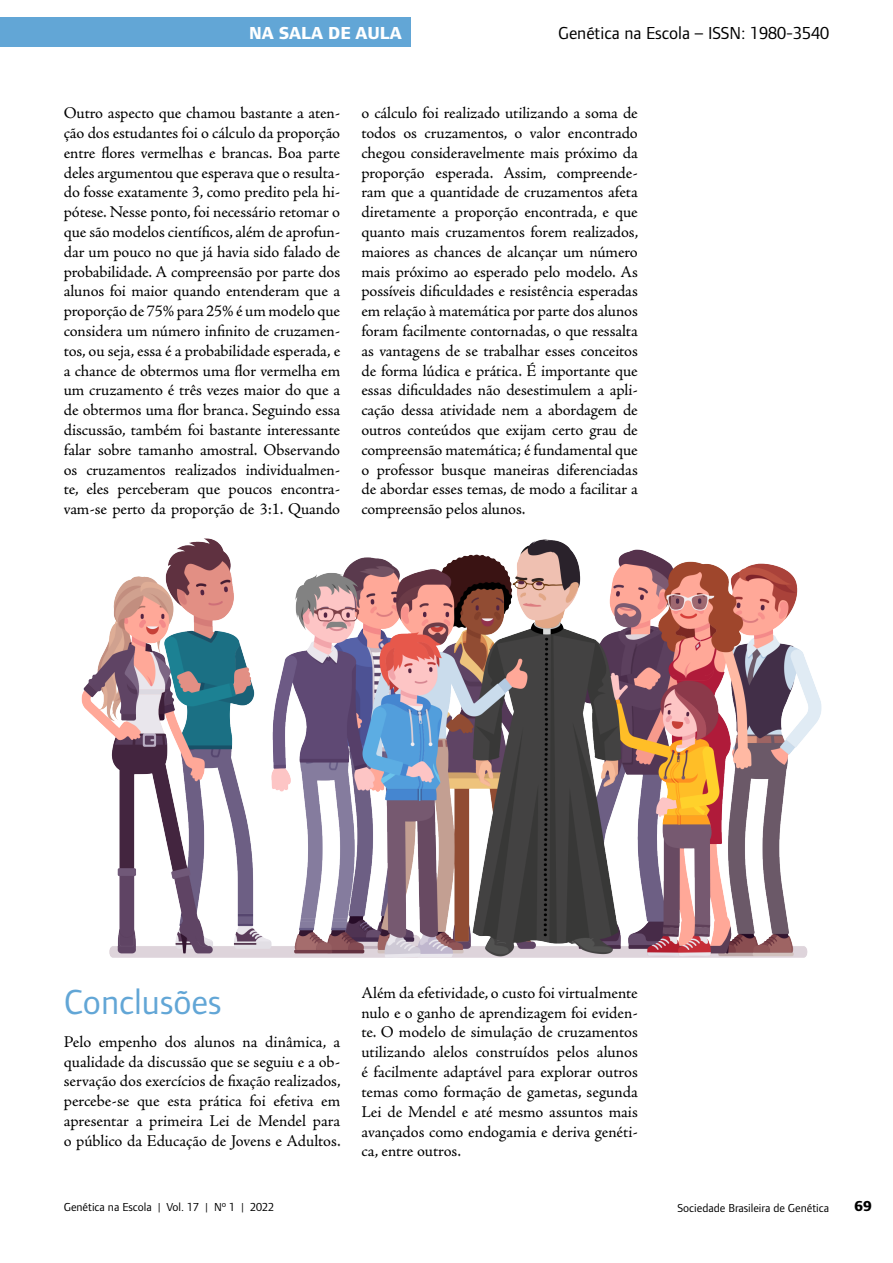
<style>
.page{position:relative;width:893px;height:1263px;background:#fff}
.page>*{position:absolute;margin:0;border:0;box-sizing:border-box;transform-origin:0 0}
.Texto{font:36px "Foundry Form Sans";color:#62a6d6}
.t1{font:18px "Foundry Form Sans";color:#000}
.t2{font:800 18px "Foundry Form Sans";color:#fff}
.Texto-2{font:16.5px/19.8px "Adobe Jenson Pro";letter-spacing:-.005em;color:#000;text-align:justify}
.t3{font:800 15px "Foundry Form Sans";color:#000}
.t4{font:12px "Foundry Form Sans";color:#000}
</style>
<div class="page">
<img style="left:81px;top:539px;width:741px;height:418px">
<div style="left:0;top:17px;width:411px;height:30px;background:#62a6d6"></div>
<p class="t2" style="left:249px;top:23px;width:154px">NA SALA DE AULA</p>
<p class="t1" style="left:558px;top:23px;width:273px">Genética na Escola – ISSN: 1980-3540</p>
<p class="Texto-2" style="left:64px;top:103px;width:278px">Outro aspecto que chamou bastante a aten&shy;ção dos estudantes foi o cálculo da proporção entre flores vermelhas e brancas. Boa parte deles argumentou que esperava que o resulta&shy;do fosse exatamente 3, como predito pela hi&shy;pótese. Nesse ponto, foi necessário retomar o que são modelos científicos, além de aprofun&shy;dar um pouco no que já havia sido falado de probabilidade. A compreensão por parte dos alunos foi maior quando entenderam que a proporção de 75% para 25% é um modelo que considera um número infinito de cruzamen&shy;tos, ou seja, essa é a probabilidade esperada, e a chance de obtermos uma flor vermelha em um cruzamento é três vezes maior do que a de obtermos uma flor branca. Seguindo essa discussão, também foi bastante interessante falar sobre tamanho amostral. Observando os cruzamentos realizados individualmen&shy;te, eles perceberam que poucos encontra&shy;vam-se perto da proporção de 3:1. Quando</p>
<p class="Texto-2" style="left:361px;top:103px;width:278px">o cálculo foi realizado utilizando a soma de todos os cruzamentos, o valor encontrado chegou consideravelmente mais próximo da proporção esperada. Assim, compreende&shy;ram que a quantidade de cruzamentos afeta diretamente a proporção encontrada, e que quanto mais cruzamentos forem realizados, maiores as chances de alcançar um número mais próximo ao esperado pelo modelo. As possíveis dificuldades e resistência esperadas em relação à matemática por parte dos alunos foram facilmente contornadas, o que ressalta as vantagens de se trabalhar esses conceitos de forma lúdica e prática. É importante que essas dificuldades não desestimulem a apli&shy;cação dessa atividade nem a abordagem de outros conteúdos que exijam certo grau de compreensão matemática; é fundamental que o professor busque maneiras diferenciadas de abordar esses temas, de modo a facilitar a compreensão pelos alunos.</p>
<p class="Texto" style="left:64px;top:982px;width:159px">Conclusões</p>
<p class="Texto-2" style="left:64px;top:1032px;width:278px">Pelo empenho dos alunos na dinâmica, a qualidade da discussão que se seguiu e a ob&shy;servação dos exercícios de fixação realizados, percebe-se que esta prática foi efetiva em apresentar a primeira Lei de Mendel para o público da Educação de Jovens e Adultos.</p>
<p class="Texto-2" style="left:361px;top:983px;width:278px">Além da efetividade, o custo foi virtualmente nulo e o ganho de aprendizagem foi eviden&shy;te. O modelo de simulação de cruzamentos utilizando alelos construídos pelos alunos é facilmente adaptável para explorar outros temas como formação de gametas, segunda Lei de Mendel e até mesmo assuntos mais avançados como endogamia e deriva genéti&shy;ca, entre outros.</p>
<p class="t4" style="left:64px;top:1200px;width:212px">Genética na Escola | Vol. 17 | Nº 1 | 2022</p>
<p class="t4" style="left:677px;top:1202px;width:153px">Sociedade Brasileira de Genética</p>
<p class="t3" style="left:855px;top:1198px;width:19px">69</p>
</div>
